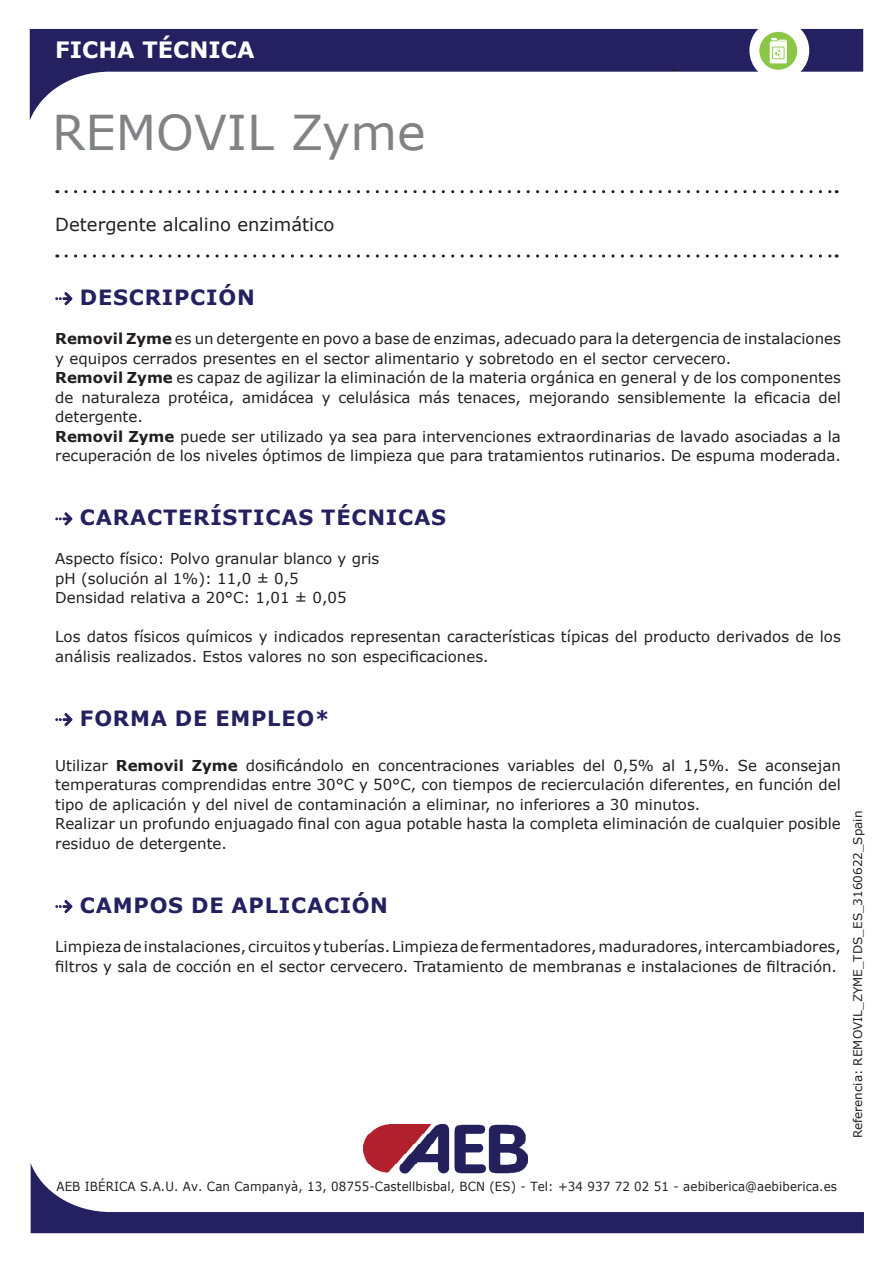
<style>
.page{position:relative;width:893px;height:1263px;background:#fff}
.page>*{position:absolute;margin:0;border:0;box-sizing:border-box;transform-origin:0 0}
.t1{font:48px "Verdana";color:#808285}
.t2{font:700 22.5px "Verdana";color:#fff}
.t3{font:700 21px "Verdana";letter-spacing:.035em;color:#252161}
.t4{font:18px "Verdana";color:#231f20}
.t5{font:15px/19.5px "Verdana";color:#231f20}
.t6{font:12.6px "Verdana";letter-spacing:.01em;color:#231f20;scale:.94 1}
.t7{font:12px "Verdana";color:#231f20}
.s1{font-weight:700}
</style>
<div class="page">
<svg style="left:30px;top:29px;width:833px;height:91px"></svg>
<svg style="left:66px;top:190px;width:771px;height:3px"></svg>
<svg style="left:66px;top:254px;width:771px;height:4px"></svg>
<img style="left:363px;top:1124px;width:165px;height:39px">
<svg style="left:31px;top:1163px;width:833px;height:70px"></svg>
<svg style="left:670px;top:69px;width:8px;height:2px"></svg>
<div style="left:749px;top:20px;width:60px;height:61px;background:#fff;border-radius:30px"></div>
<div style="left:759px;top:32px;width:38px;height:38px;background:#8bc644;border-radius:50%"></div>
<svg style="left:770px;top:38px;width:17px;height:25px"></svg>
<svg style="left:55px;top:292px;width:17px;height:13px"></svg>
<svg style="left:55px;top:512px;width:17px;height:13px"></svg>
<svg style="left:55px;top:713px;width:17px;height:13px"></svg>
<svg style="left:55px;top:900px;width:17px;height:13px"></svg>
<h2 class="t2" style="left:55px;top:34px;width:201px">FICHA TÉCNICA</h2>
<h1 class="t1" style="left:52px;top:100px;width:375px">REMOVIL Zyme</h1>
<p class="t4" style="left:55px;top:212px;width:281px">Detergente alcalino enzimático</p>
<h3 class="t3" style="left:80px;top:283px;width:176px">DESCRIPCIÓN</h3>
<p class="t5" style="left:55px;top:329px;width:787px"><span class="s1">Removil Zyme</span> es un detergente en povo a base de enzimas, adecuado para la detergencia de instalaciones y equipos cerrados presentes en el sector alimentario y sobretodo en el sector cervecero.<br><span class="s1">Removil Zyme</span> es capaz de agilizar la eliminación de la materia orgánica en general y de los componentes de naturaleza protéica, amidácea y celulásica más tenaces, mejorando sensiblemente la eficacia del detergente.<br><span class="s1">Removil Zyme</span> puede ser utilizado ya sea para intervenciones extraordinarias de lavado asociadas a la recuperación de los niveles óptimos de limpieza que para tratamientos rutinarios. De espuma moderada.</p>
<h3 class="t3" style="left:80px;top:503px;width:367px">CARACTERÍSTICAS TÉCNICAS</h3>
<p class="t5" style="left:55px;top:549px;width:326px">Aspecto físico: Polvo granular blanco y gris pH (solución al 1%): 11,0 ± 0,5<br>Densidad relativa a 20°C: 1,01 ± 0,05</p>
<p class="t5" style="left:55px;top:627px;width:787px">Los datos físicos químicos y indicados representan características típicas del producto derivados de los análisis realizados. Estos valores no son especificaciones.</p>
<h3 class="t3" style="left:80px;top:704px;width:251px">FORMA DE EMPLEO*</h3>
<p class="t5" style="left:55px;top:755px;width:787px">Utilizar <span class="s1">Removil Zyme</span> dosificándolo en concentraciones variables del 0,5% al 1,5%. Se aconsejan temperaturas comprendidas entre 30°C y 50°C, con tiempos de recierculación diferentes, en función del tipo de aplicación y del nivel de contaminación a eliminar, no inferiores a 30 minutos.<br>Realizar un profundo enjuagado final con agua potable hasta la completa eliminación de cualquier posible residuo de detergente.</p>
<h3 class="t3" style="left:80px;top:890px;width:309px">CAMPOS DE APLICACIÓN</h3>
<p class="t5" style="left:55px;top:937px;width:787px">Limpieza de instalaciones, circuitos y tuberías. Limpieza de fermentadores, maduradores, intercambiadores, filtros y sala de cocción en el sector cervecero. Tratamiento de membranas e instalaciones de filtración.</p>
<p class="t7" style="left:850px;top:1138px;width:329px;rotate:-90deg">Referencia: REMOVIL_ZYME_TDS_ES_3160622_Spain</p>
<p class="t6" style="left:56px;top:1178px;width:832px">AEB IBÉRICA S.A.U. Av. Can Campanyà, 13, 08755-Castellbisbal, BCN (ES) - Tel: +34 937 72 02 51 - aebiberica@aebiberica.es</p>
</div>
